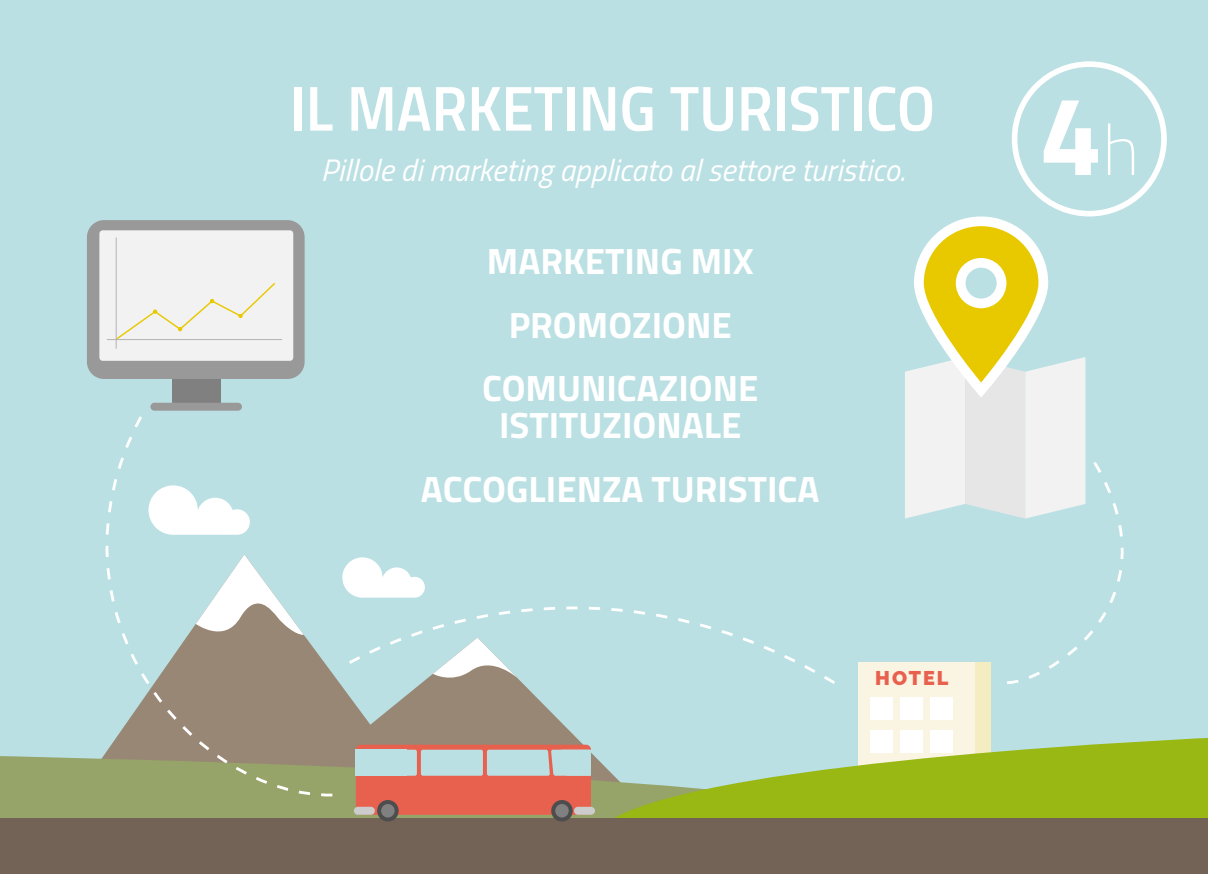
<style>
.page{position:relative;width:1208px;height:874px;background:#fff}
.page>*{position:absolute;margin:0;border:0;box-sizing:border-box;transform-origin:0 0}
.t1{font:700 112.8px "Titillium";color:#fff}
.t2{font:63.4px "Titillium Semibold Upright";color:#fff}
.t3{font:700 36.6px/63.4px "Titillium";color:#fff;text-align:center}
.t4{font:italic 31px "Titillium";color:#fff}
.t5{font:900 19.8px "Raleway";letter-spacing:.1em;color:#e8614f}
.s1{font-weight:100;font-size:70.4px}
</style>
<div class="page">
<div style="left:0;top:0;width:1208px;height:825px;background:#bae0e3"></div>
<div style="left:874px;top:662px;width:116px;height:109px;background:#f5edc2"></div>
<svg style="left:335px;top:677px;width:258px;height:78px;fill:#998775"></svg>
<svg style="left:0;top:755px;width:612px;height:63px;background:#97a26c"></svg>
<svg style="left:342px;top:565px;width:5px;height:25px"></svg>
<div style="left:858px;top:662px;width:116px;height:120px;background:#faf5e3"></div>
<svg style="left:612px;top:737px;width:596px;height:81px;fill:#99b814"></svg>
<div style="left:0;top:818px;width:1208px;height:55px;background:#736357"></div>
<div style="left:356px;top:744px;width:235px;height:70px;background:#e8614f;border-radius:5px"></div>
<svg style="left:377px;top:799px;width:21px;height:22px"></svg>
<div style="left:381px;top:803px;width:13px;height:14px;background:#808080;border-radius:50%"></div>
<svg style="left:551px;top:799px;width:22px;height:22px"></svg>
<div style="left:555px;top:803px;width:14px;height:14px;background:#808080;border-radius:50%"></div>
<div style="left:574px;top:806px;width:21px;height:8px;background:#ccc;border-radius:4px"></div>
<div style="left:354px;top:806px;width:21px;height:8px;background:#ccc;border-radius:4px"></div>
<svg style="left:487px;top:749px;width:104px;height:26px;background:#bcd8da"></svg>
<div style="left:421px;top:749px;width:62px;height:26px;background:#bae0e3;border-radius:2px"></div>
<div style="left:356px;top:749px;width:51px;height:26px;background:#bae0e3"></div>
<div style="left:356px;top:749px;width:61px;height:26px;background:#bae0e3;border-radius:2px"></div>
<div style="left:172px;top:375px;width:48px;height:31px;background:#808080"></div>
<div style="left:87px;top:220px;width:218px;height:159px;background:#999;border-radius:17px"></div>
<div style="left:150px;top:402px;width:92px;height:8px;background:#999;border-radius:4px"></div>
<div style="left:99px;top:230px;width:194px;height:130px;background:#f2f2f2;border-radius:3px"></div>
<svg style="left:117px;top:282px;width:158px;height:57px"></svg>
<hr style="left:116px;top:237px;width:1px;height:111px;background:#b3b3b3">
<hr style="left:107px;top:339px;width:175px;height:1px;background:#b3b3b3">
<svg style="left:36px;top:416px;width:299px;height:381px"></svg>
<svg style="left:347px;top:557px;width:488px;height:129px"></svg>
<svg style="left:905px;top:216px;width:219px;height:469px"></svg>
<div style="left:870px;top:697px;width:23px;height:22px;background:#fff"></div>
<div style="left:870px;top:730px;width:23px;height:22px;background:#fff"></div>
<div style="left:900px;top:697px;width:23px;height:22px;background:#fff"></div>
<div style="left:900px;top:730px;width:23px;height:22px;background:#fff"></div>
<div style="left:930px;top:697px;width:23px;height:22px;background:#fff"></div>
<div style="left:930px;top:730px;width:23px;height:22px;background:#fff"></div>
<div style="left:1011px;top:61px;width:155px;height:155px;border:6px solid #fff;border-radius:50%"></div>
<h2 class="t2" style="left:290px;top:60px;width:646px">IL MARKETING TURISTICO</h2>
<p class="t4" style="left:321px;top:147px;width:585px">Pillole di marketing applicato al settore turistico.</p>
<p class="t3" style="left:487px;top:228px;width:267px">MARKETING MIX</p>
<p class="t3" style="left:508px;top:291px;width:177px">PROMOZIONE</p>
<p class="t3" style="left:482px;top:355px;width:230px">COMUN ICAZIONE</p>
<p class="t3" style="left:421px;top:391px;width:400px">ISTITUZIONALE<br>ACCOGLIENZA TURISTICA</p>
<p class="t5" style="left:875px;top:665px;width:75px">HOTEL</p>
<h1 class="t1" style="left:1039px;top:49px;width:102px">4<span class="s1">h</span></h1>
</div>
